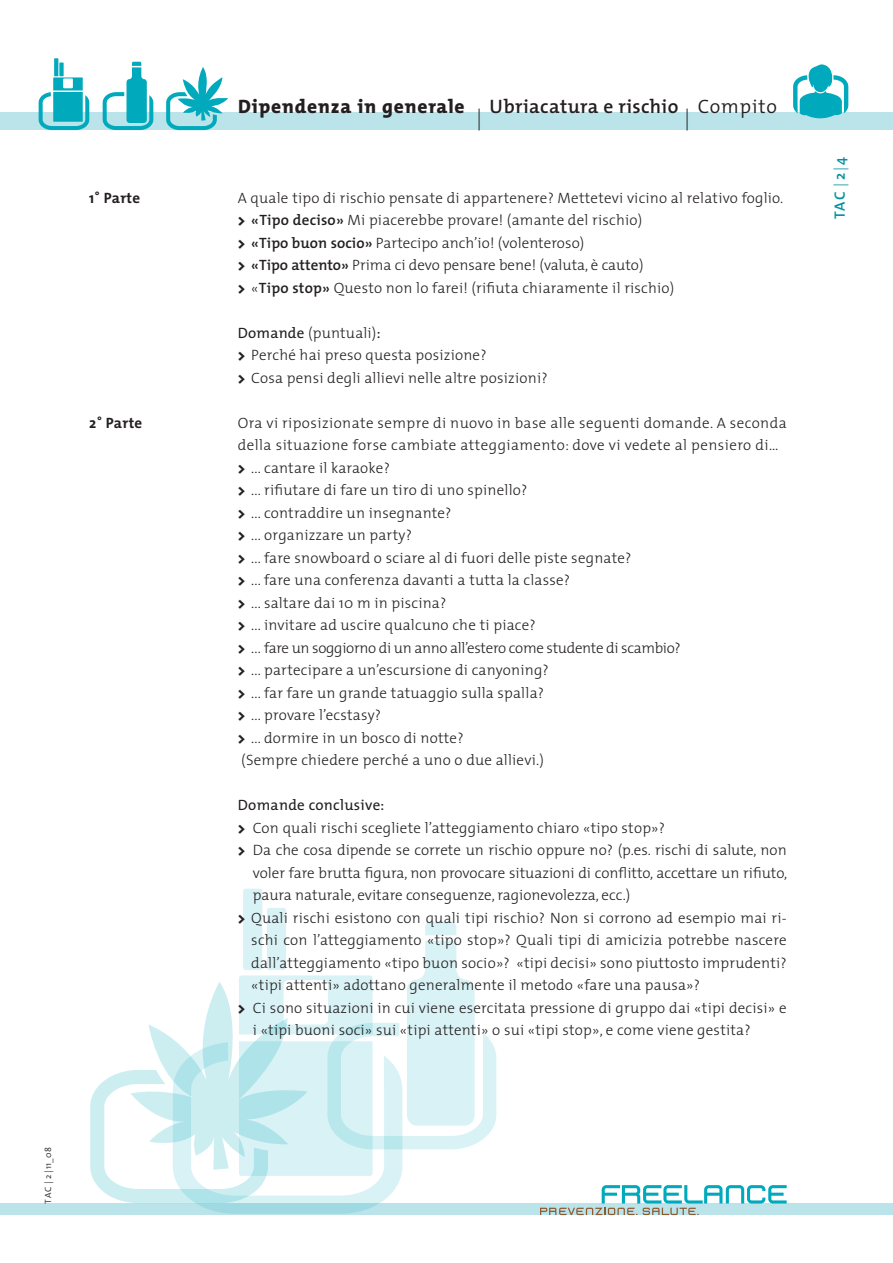
<style>
.page{position:relative;width:893px;height:1263px;background:#fff}
.page>*{position:absolute;margin:0;border:0;box-sizing:border-box;transform-origin:0 0}
.t1{font:200 21.9px "The Mix";color:#231f20}
.t2{font:800 19.5px "The Mix";letter-spacing:.045em;color:#231f20}
.t3{font:600 19.5px "The Mix";letter-spacing:.02em;color:#231f20}
.t4{font:300 19.5px "The Mix";letter-spacing:.045em;color:#231f20}
.t5{font:300 15px/22.5px "The Mix";letter-spacing:.015em;color:#231f20}
.t6{font:15px "The Mix";letter-spacing:.02em;color:#231f20}
.t7{font:700 15px "The Mix";letter-spacing:.015em;color:#231f20}
.t8{font:600 15px "The Mix";color:#00929e}
.t9{font:300 9px "The Mix";letter-spacing:.03em;color:#231f20}
.s1{font-weight:800}
.s2{font-weight:600}
.s3{font-weight:400}
.s4{font-weight:300}
.s5{font-size:14.4px}
</style>
<div class="page">
<div style="left:0;top:1204px;width:893px;height:11px;background:#bbe3ea"></div>
<svg style="left:540px;top:1185px;width:247px;height:30px"></svg>
<div style="left:0;top:112px;width:893px;height:18px;background:#bbe3ea"></div>
<svg style="left:90px;top:1025px;width:83px;height:178px"></svg>
<svg style="left:173px;top:889px;width:229px;height:325px"></svg>
<svg style="left:166px;top:67px;width:62px;height:63px"></svg>
<svg style="left:39px;top:58px;width:50px;height:72px"></svg>
<svg style="left:103px;top:62px;width:50px;height:68px"></svg>
<svg style="left:327px;top:921px;width:169px;height:228px"></svg>
<svg style="left:793px;top:64px;width:55px;height:54px"></svg>
<h2 class="t2" style="left:238px;top:90px;width:228px">Dipendenza in generale</h2>
<h1 class="t1" style="left:476px;top:100px;width:8px">|</h1>
<h2 class="t3" style="left:490px;top:90px;width:190px">Ubriacatura e rischio</h2>
<h1 class="t1" style="left:684px;top:100px;width:8px">|</h1>
<h2 class="t4" style="left:698px;top:90px;width:81px">Compito</h2>
<p class="t7" style="left:89px;top:185px;width:52px">1˚ Parte</p>
<p class="t5" style="left:238px;top:186px;width:547px">A quale tipo di rischio pensate di appartenere? Mettetevi vicino al relativo foglio. <span class="s1">&gt;</span> <span class="s2">«Tipo deciso»</span> Mi piacerebbe provare! (amante del rischio)<br><span class="s1">&gt;</span> <span class="s2">«Tipo buon socio»</span> Partecipo anch’io! (volenteroso)<br><span class="s1">&gt;</span> <span class="s2">«Tipo attento»</span> Prima ci devo pensare bene! (valuta, è cauto)<br><span class="s1">&gt;</span> «<span class="s2">Tipo stop»</span> Questo non lo farei! (rifiuta chiaramente il rischio)</p>
<p class="t5" style="left:238px;top:321px;width:311px"><span class="s3">Domande</span> (puntuali)<span class="s3">:<br></span><span class="s1">&gt;</span> Perché hai preso questa posizione?<br><span class="s1">&gt;</span> Cosa pensi degli allievi nelle altre posizioni?</p>
<p class="t7" style="left:89px;top:410px;width:54px">2˚ Parte</p>
<p class="t5" style="left:238px;top:411px;width:550px">Ora vi riposizionate sempre di nuovo in base alle seguenti domande. A seconda della situazione forse cambiate atteggiamento: dove vi vedete al pensiero di… <span class="s1">&gt;</span> ... cantare il karaoke?<br><span class="s1">&gt;</span> ... rifiutare di fare un tiro di uno spinello?<br><span class="s1">&gt;</span> ... contraddire un insegnante?<br><span class="s1">&gt;</span> ... organizzare un party?<br><span class="s1">&gt;</span> ... fare snowboard o sciare al di fuori delle piste segnate?<br><span class="s1">&gt;</span> ... fare una conferenza davanti a tutta la classe?<br><span class="s1">&gt;</span> ... saltare dai 10 m in piscina?<br><span class="s1">&gt;</span> ... invitare ad uscire qualcuno che ti piace?<br><span class="s1">&gt;</span> ... fare un soggiorno di un anno all’estero come studente di scambio?<br><span class="s1">&gt;</span> ... partecipare a un’escursione di canyoning?<br><span class="s1">&gt;</span> ... far fare un grande tatuaggio sulla spalla?<br><span class="s1">&gt;</span> ... provare l’ecstasy?<br><span class="s1">&gt;</span> ... dormire in un bosco di notte?<br>(Sempre chiedere perché a uno o due allievi.)</p>
<p class="t6" style="left:238px;top:792px;width:148px">Domande conclusive:</p>
<p class="t5" style="left:238px;top:816px;width:429px"><span class="s1">&gt;</span> Con quali rischi scegliete l’atteggiamento chiaro «tipo stop»?</p>
<p class="t5" style="left:238px;top:838px;width:550px"><span class="s1">&gt;</span> Da che cosa dipende se correte un rischio oppure no? (p.es. rischi di salute, non</p>
<p class="t5" style="left:253px;top:861px;width:536px">voler fare brutta figura, non provocare situazioni di conflitto, accettare un rifiuto,</p>
<p class="t5" style="left:253px;top:883px;width:379px">paura naturale, evitare conseguenze, ragionevolezza, ecc.)</p>
<p class="t5" style="left:238px;top:906px;width:550px"><span class="s1">&gt;</span> Quali rischi esistono con quali tipi rischio? Non si corrono ad esempio mai ri-</p>
<p class="t5" style="left:251px;top:928px;width:537px">schi con l’atteggiamento «tipo stop»? Quali tipi di amicizia potrebbe nascere</p>
<p class="t5" style="left:251px;top:951px;width:537px">dall’atteggiamento «tipo buon socio»? «tipi decisi» sono piuttosto imprudenti?</p>
<p class="t5" style="left:251px;top:973px;width:450px">«tipi attenti» adottano generalmente il metodo «fare una pausa»?</p>
<p class="t5" style="left:238px;top:996px;width:550px"><span class="s1">&gt;</span> Ci sono situazioni in cui viene esercitata pressione di gruppo dai «tipi decisi» e</p>
<p class="t5" style="left:253px;top:1018px;width:499px">i «tipi buoni soci» sui «tipi attenti» o sui «tipi stop», e come viene gestita?</p>
<p class="t9" style="left:41px;top:1203px;width:58px;rotate:-90deg">TAC | 2 | 11_08</p>
<p class="t8" style="left:827px;top:219px;width:63px;rotate:-90deg">TAC <span class="s4">|</span> 2 <span class="s4">|</span><span class="s5">4</span></p>
</div>
